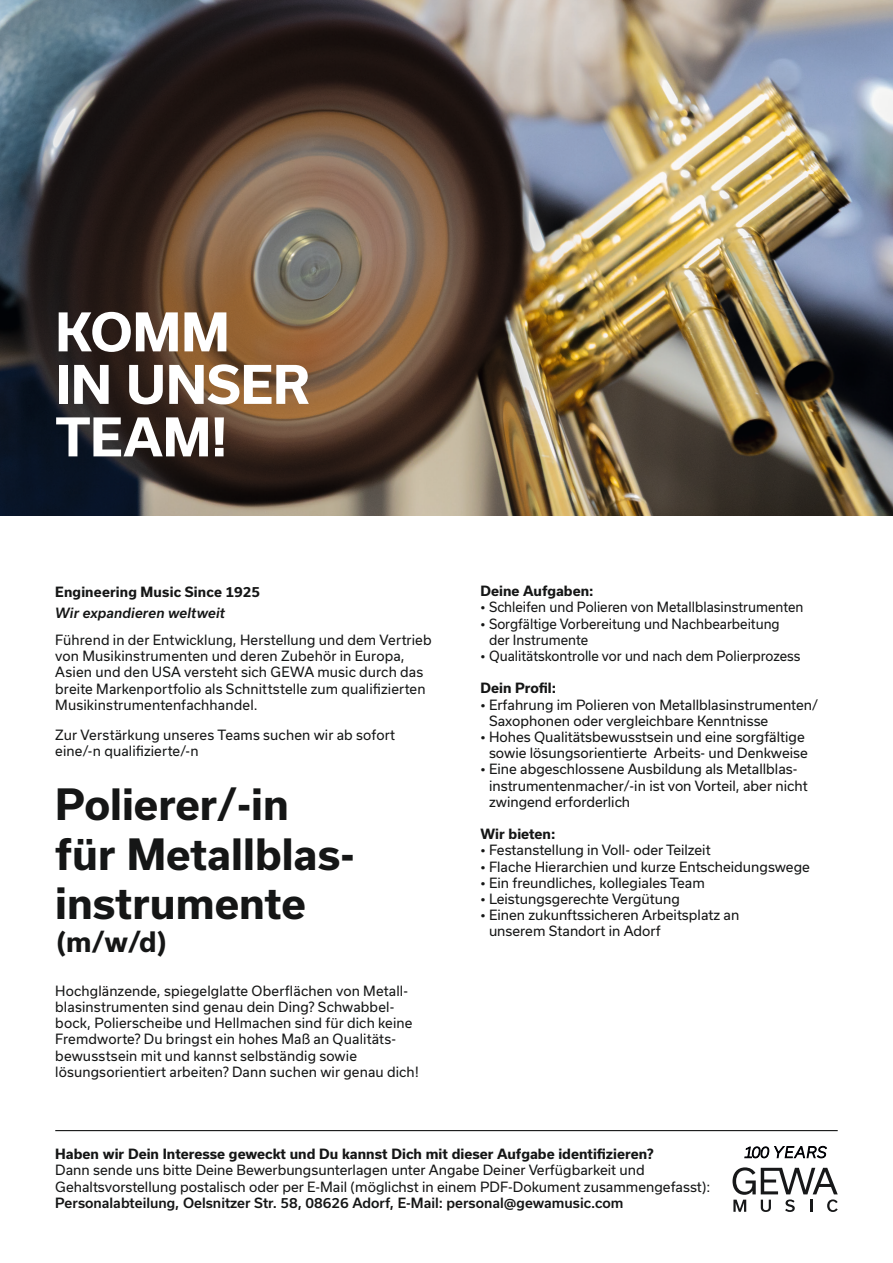
<style>
.page{position:relative;width:893px;height:1263px;background:#fff}
.page>*{position:absolute;margin:0;border:0;box-sizing:border-box;transform-origin:0 0}
.t1{font:700 50.7px "Usual";letter-spacing:-.005em;color:#fff}
.t2{font:700 41.1px/49.3px "Usual";color:#151616}
.t3{font:700 26.85px "Usual";color:#151616}
.t4{font:13.5px/16.2px "Usual";color:#151616}
.t5{font:13.5px/16.2px "Usual";color:#151616;scale:.96 1}
.t6{font:700 13.5px "Usual";color:#151616}
.t7{font:italic 500 13.5px "Usual";letter-spacing:.005em;color:#151616}
.s1{font-weight:700}
.s2{font-weight:500}
</style>
<div class="page">
<img style="left:0;top:0;width:893px;height:515px">
<hr style="left:55px;top:1130px;width:783px;height:1px;background:#151616">
<svg style="left:745px;top:1145px;width:82px;height:13px"></svg>
<svg style="left:732px;top:1167px;width:106px;height:45px"></svg>
<p class="t1" style="left:55px;top:303px;width:176px">KOMM</p>
<p class="t1" style="left:55px;top:356px;width:256px">IN UNSER</p>
<p class="t1" style="left:55px;top:408px;width:174px">TEAM!</p>
<p class="t6" style="left:55px;top:584px;width:206px">Engineering Music Since 1925</p>
<p class="t7" style="left:55px;top:605px;width:171px">Wir expandieren weltweit</p>
<p class="t4" style="left:55px;top:632px;width:378px">Führend in der Entwicklung, Herstellung und dem Vertrieb von Musikinstrumenten und deren Zubehör in Europa, Asien und den USA versteht sich GEWA music durch das breite Markenportfolio als Schnittstelle zum qualifizierten Musikinstrumentenfachhandel.</p>
<p class="t4" style="left:55px;top:727px;width:341px">Zur Verstärkung unseres Teams suchen wir ab sofort</p>
<p class="t4" style="left:55px;top:743px;width:145px">eine/-n qualifizierte/-n</p>
<p class="t2" style="left:55px;top:780px;width:301px">Polierer/-in für Metallblas&shy;instrumente</p>
<p class="t3" style="left:56px;top:926px;width:112px">(m/w/d)</p>
<p class="t4" style="left:55px;top:983px;width:365px">Hochglänzende, spiegelglatte Oberflächen von Metall&shy;blasinstrumenten sind genau dein Ding? Schwabbel&shy;bock, Polierscheibe und Hellmachen sind für dich keine Fremdworte? Du bringst ein hohes Maß an Qualitäts&shy;bewusstsein mit und kannst selbständig sowie lösungsorientiert arbeiten? Dann suchen wir genau dich!</p>
<p class="t6" style="left:480px;top:583px;width:115px">Deine Aufgaben:</p>
<p class="t5" style="left:480px;top:599px;width:338px">• Schleifen und Polieren von Metallblasinstrumenten</p>
<p class="t5" style="left:489px;top:615px;width:304px;text-indent:-9px">• Sorgfältige Vorbereitung und Nachbearbeitung der Instrumente</p>
<p class="t5" style="left:480px;top:648px;width:335px">• Qualitätskontrolle vor und nach dem Polierprozess</p>
<p class="t6" style="left:480px;top:680px;width:77px">Dein Profil:</p>
<p class="t4" style="left:489px;top:696px;width:330px;text-indent:-9px">• Erfahrung im Polieren von Metallblasinstrumenten/<br>Saxophonen oder vergleichbare Kenntnisse</p>
<p class="t4" style="left:480px;top:729px;width:329px;text-align:right">• Hohes Qualitätsbewusstsein und eine sorgfältige sowie lösungsorientierte Arbeits- und Denkweise</p>
<p class="t4" style="left:489px;top:761px;width:320px;text-indent:-9px">• Eine abgeschlossene Ausbildung als Metallblas&shy;instrumentenmacher/-in ist von Vorteil, aber nicht zwingend erforderlich</p>
<p class="t6" style="left:480px;top:826px;width:76px">Wir bieten:</p>
<p class="t4" style="left:480px;top:842px;width:232px">• Festanstellung in Voll- oder Teilzeit</p>
<p class="t4" style="left:480px;top:858px;width:331px">• Flache Hierarchien und kurze Entscheidungswege</p>
<p class="t4" style="left:480px;top:875px;width:226px">• Ein freundliches, kollegiales Team</p>
<p class="t4" style="left:480px;top:891px;width:201px">• Leistungsgerechte Vergütung</p>
<p class="t4" style="left:489px;top:907px;width:252px;text-indent:-9px">• Einen zukunftssicheren Arbeitsplatz an unserem Standort in Adorf</p>
<p class="t4" style="left:55px;top:1146px;width:657px"><span class="s1">Haben wir Dein Interesse geweckt und Du kannst Dich mit dieser Aufgabe identifizieren?<br></span>Dann sende uns bitte Deine Bewerbungsunterlagen unter Angabe Deiner Verfügbarkeit und Gehaltsvorstellung postalisch oder per E-Mail (möglichst in einem PDF-Dokument zusammengefasst):<br><span class="s2">Personalabteilung, Oelsnitzer Str. 58, 08626 Adorf, E-Mail: personal@gewamusic.com</span></p>
</div>
